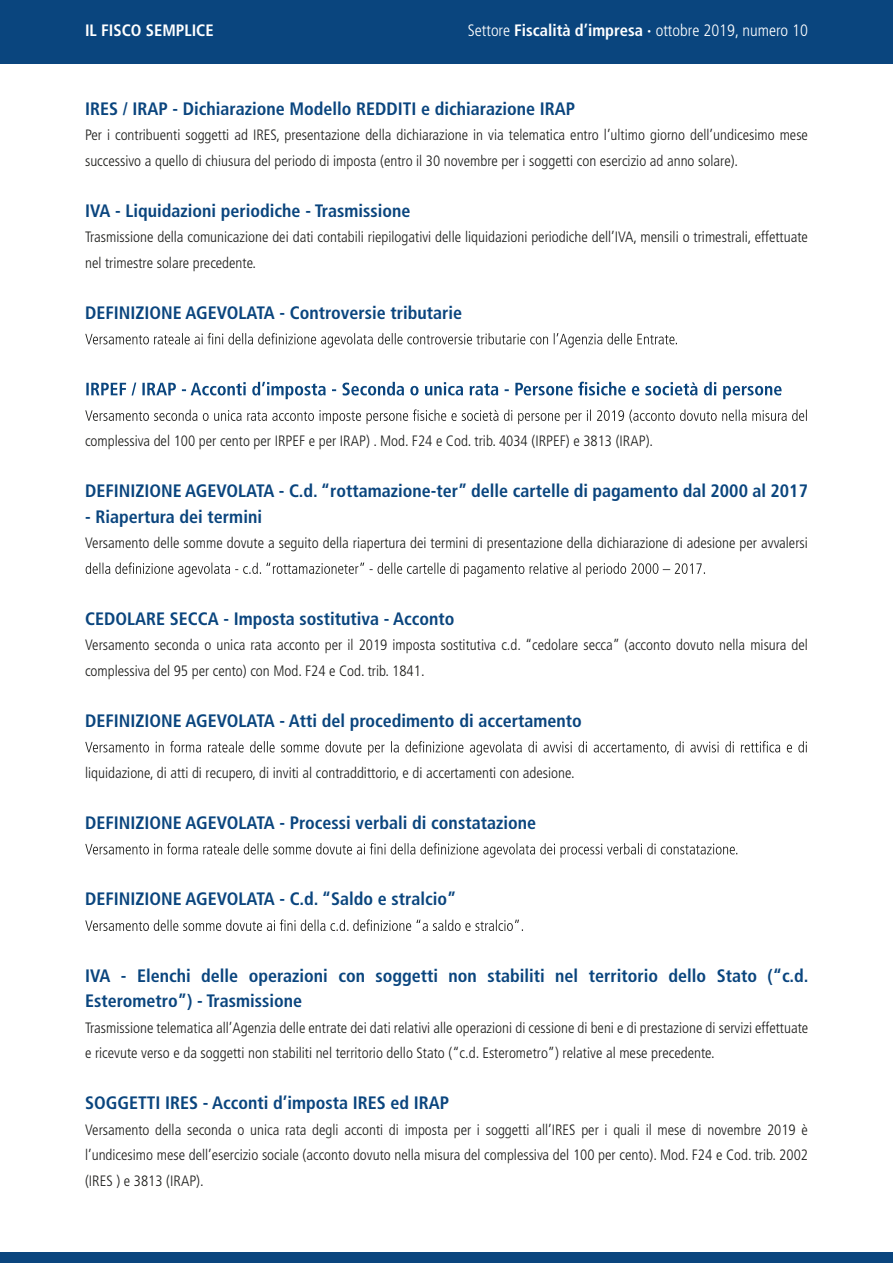
<style>
.page{position:relative;width:893px;height:1263px;background:#fff}
.page>*{position:absolute;margin:0;border:0;box-sizing:border-box;transform-origin:0 0}
.t1{font:700 condensed 18px/25.5px "Frutiger LT Std";color:#0a457e}
.t2{font:300 condensed 16.5px "Frutiger LT Std";color:#fff}
.t3{font:700 condensed 16.5px "Frutiger LT Std";color:#fff}
.t4{font:300 condensed 15px/25.5px "Frutiger LT Std";color:#1d1d1b}
.s1{font-weight:700}
</style>
<div class="page">
<div style="left:0;top:0;width:893px;height:64px;background:#0a457e"></div>
<div style="left:0;top:1252px;width:893px;height:11px;background:#0a457e"></div>
<svg style="left:85px;top:333px;width:592px;height:15px"></svg>
<svg style="left:86px;top:382px;width:696px;height:17px"></svg>
<svg style="left:85px;top:409px;width:722px;height:15px"></svg>
<svg style="left:86px;top:562px;width:619px;height:15px"></svg>
<svg style="left:85px;top:741px;width:722px;height:15px"></svg>
<svg style="left:85px;top:843px;width:652px;height:15px"></svg>
<svg style="left:85px;top:919px;width:438px;height:12px"></svg>
<p class="t3" style="left:85px;top:20px;width:130px">IL FISCO SEMPLICE</p>
<p class="t2" style="left:468px;top:21px;width:342px">Settore <span class="s1">Fiscalità d’impresa ·</span> ottobre 2019, numero 10</p>
<p class="t1" style="left:85px;top:96px;width:491px">IRES / IRAP - Dichiarazione Modello REDDITI e dichiarazione IRAP</p>
<p class="t4" style="left:85px;top:123px;width:724px">Per i contribuenti soggetti ad IRES, presentazione della dichiarazione in via telematica entro l’ultimo giorno dell’undicesimo mese successivo a quello di chiusura del periodo di imposta (entro il 30 novembre per i soggetti con esercizio ad anno solare).</p>
<p class="t1" style="left:85px;top:198px;width:327px">IVA - Liquidazioni periodiche - Trasmissione</p>
<p class="t4" style="left:85px;top:225px;width:724px">Trasmissione della comunicazione dei dati contabili riepilogativi delle liquidazioni periodiche dell’IVA, mensili o trimestrali, effettuate nel trimestre solare precedente.</p>
<p class="t1" style="left:85px;top:300px;width:379px">DEFINIZIONE AGEVOLATA - Controversie tributarie</p>
<p class="t4" style="left:85px;top:429px;width:570px">complessiva del 100 per cento per IRPEF e per IRAP) . Mod. F24 e Cod. trib. 4034 (IRPEF) e 3813 (IRAP).</p>
<p class="t1" style="left:85px;top:478px;width:724px">DEFINIZIONE AGEVOLATA - C.d. “rottamazione-ter” delle cartelle di pagamento dal 2000 al 2017</p>
<p class="t1" style="left:85px;top:504px;width:178px">- Riapertura dei termini</p>
<p class="t4" style="left:85px;top:531px;width:724px">Versamento delle somme dovute a seguito della riapertura dei termini di presentazione della dichiarazione di adesione per avvalersi</p>
<p class="t1" style="left:85px;top:606px;width:371px">CEDOLARE SECCA - Imposta sostitutiva - Acconto</p>
<p class="t4" style="left:85px;top:633px;width:724px">Versamento seconda o unica rata acconto per il 2019 imposta sostitutiva c.d. “cedolare secca” (acconto dovuto nella misura del complessiva del 95 per cento) con Mod. F24 e Cod. trib. 1841.</p>
<p class="t1" style="left:85px;top:708px;width:498px">DEFINIZIONE AGEVOLATA - Atti del procedimento di accertamento</p>
<p class="t4" style="left:85px;top:760px;width:491px">liquidazione, di atti di recupero, di inviti al contraddittorio, e di accertamenti con adesione.</p>
<p class="t1" style="left:85px;top:810px;width:452px">DEFINIZIONE AGEVOLATA - Processi verbali di constatazione</p>
<p class="t1" style="left:85px;top:886px;width:373px">DEFINIZIONE AGEVOLATA - C.d. “Saldo e stralcio”</p>
<p class="t1" style="left:85px;top:963px;width:725px">IVA - Elenchi delle operazioni con soggetti non stabiliti nel territorio dello Stato (“c.d.<br>Esterometro”) - Trasmissione</p>
<p class="t4" style="left:85px;top:1015px;width:725px">Trasmissione telematica all’Agenzia delle entrate dei dati relativi alle operazioni di cessione di beni e di prestazione di servizi effettuate e ricevute verso e da soggetti non stabiliti nel territorio dello Stato (“c.d. Esterometro”) relative al mese precedente.</p>
<p class="t1" style="left:85px;top:1090px;width:366px">SOGGETTI IRES - Acconti d’imposta IRES ed IRAP</p>
<p class="t4" style="left:85px;top:1117px;width:725px;text-align:justify">Versamento della seconda o unica rata degli acconti di imposta per i soggetti all’IRES per i quali il mese di novembre 2019 è l’undicesimo mese dell’esercizio sociale (acconto dovuto nella misura del complessiva del 100 per cento). Mod. F24 e Cod. trib. 2002 (IRES ) e 3813 (IRAP).</p>
</div>
